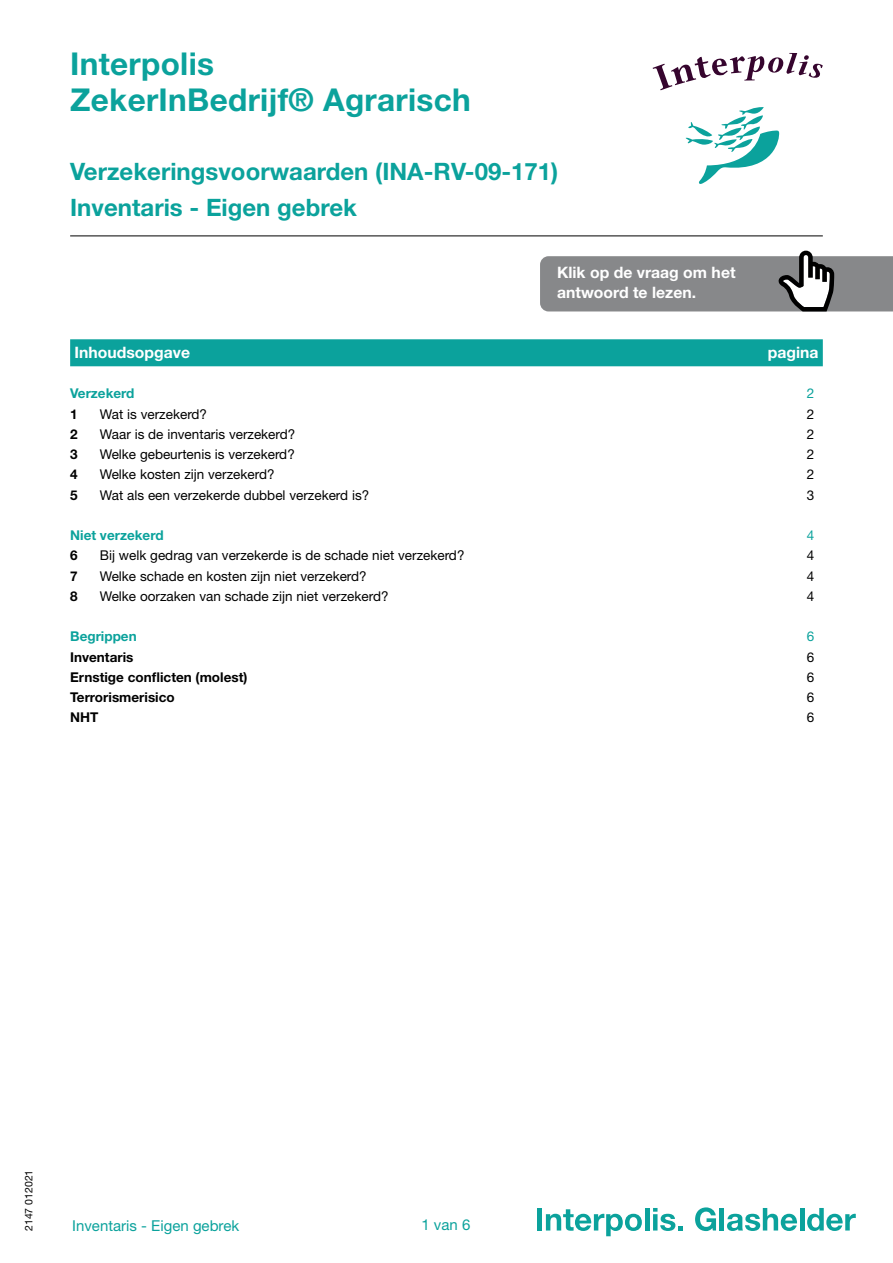
<style>
.page{position:relative;width:893px;height:1263px;background:#fff}
.page>*{position:absolute;margin:0;border:0;box-sizing:border-box;transform-origin:0 0}
.t1{font:700 31.5px/36px "Helvetica Neue LT Std";letter-spacing:.01em;color:#0ba29c}
.t2{font:700 24px/36px "Helvetica Neue LT Std";color:#0ba29c}
.t3{font:700 15.75px/20.2px "Helvetica Neue LT Std";color:#fff}
.t4{font:15px "Helvetica Neue LT Std";color:#0ba29c}
.t5{font:13.5px "Helvetica Neue LT Std";color:#000}
.t6{font:700 13.5px "Helvetica Neue LT Std";color:#000}
.t7{font:700 13.5px "Helvetica Neue LT Std";color:#0ba29c}
.t8{font:13.5px "Helvetica Neue LT Std";color:#0ba29c}
.t9{font:10.5px "Helvetica Neue LT Std";color:#000}
</style>
<div class="page">
<div style="left:537px;top:1208px;width:5px;height:22px;background:#0ba29c"></div>
<svg style="left:546px;top:1209px;width:96px;height:27px"></svg>
<hr style="left:645px;top:1208px;width:4px;height:22px;background:#0ba29c">
<svg style="left:653px;top:1208px;width:30px;height:23px"></svg>
<svg style="left:695px;top:1207px;width:21px;height:24px"></svg>
<hr style="left:720px;top:1208px;width:4px;height:22px;background:#0ba29c">
<svg style="left:727px;top:1208px;width:70px;height:23px"></svg>
<hr style="left:800px;top:1208px;width:4px;height:22px;background:#0ba29c">
<svg style="left:807px;top:1208px;width:49px;height:23px"></svg>
<hr style="left:70px;top:236px;width:753px;height:1px;background:#000">
<svg style="left:540px;top:251px;width:353px;height:60px;background:#909193"></svg>
<div style="left:70px;top:339px;width:753px;height:27px;background:#0ba29c"></div>
<svg style="left:653px;top:53px;width:170px;height:37px"></svg>
<svg style="left:685px;top:107px;width:95px;height:77px"></svg>
<h1 class="t1" style="left:70px;top:46px;width:402px">Interpolis<br>ZekerInBedrijf® Agrarisch</h1>
<h2 class="t2" style="left:70px;top:153px;width:490px">Verzekeringsvoorwaarden (INA-RV-09-171)<br>Inventaris - Eigen gebrek</h2>
<p class="t3" style="left:557px;top:262px;width:180px">Klik op de vraag om het antwoord te lezen.</p>
<p class="t3" style="left:74px;top:342px;width:117px">Inhoudsopgave</p>
<p class="t3" style="left:768px;top:342px;width:52px">pagina</p>
<p class="t7" style="left:70px;top:385px;width:66px">Verzekerd</p>
<p class="t8" style="left:807px;top:385px;width:9px">2</p>
<p class="t6" style="left:70px;top:405px;width:9px">1</p>
<p class="t5" style="left:100px;top:406px;width:109px">Wat is verzekerd?</p>
<p class="t5" style="left:807px;top:406px;width:9px">2</p>
<p class="t6" style="left:70px;top:426px;width:9px">2</p>
<p class="t5" style="left:100px;top:426px;width:197px">Waar is de inventaris verzekerd?</p>
<p class="t5" style="left:807px;top:426px;width:9px">2</p>
<p class="t6" style="left:70px;top:446px;width:9px">3</p>
<p class="t5" style="left:100px;top:446px;width:196px">Welke gebeurtenis is verzekerd?</p>
<p class="t5" style="left:807px;top:446px;width:9px">2</p>
<p class="t6" style="left:70px;top:466px;width:9px">4</p>
<p class="t5" style="left:100px;top:466px;width:176px">Welke kosten zijn verzekerd?</p>
<p class="t5" style="left:807px;top:466px;width:9px">2</p>
<p class="t6" style="left:70px;top:486px;width:9px">5</p>
<p class="t5" style="left:100px;top:487px;width:271px">Wat als een verzekerde dubbel verzekerd is?</p>
<p class="t5" style="left:807px;top:487px;width:9px">3</p>
<p class="t7" style="left:70px;top:527px;width:95px">Niet verzekerd</p>
<p class="t8" style="left:807px;top:527px;width:9px">4</p>
<p class="t6" style="left:70px;top:547px;width:9px">6</p>
<p class="t5" style="left:100px;top:547px;width:366px">Bij welk gedrag van verzekerde is de schade niet verzekerd?</p>
<p class="t5" style="left:807px;top:547px;width:9px">4</p>
<p class="t6" style="left:70px;top:567px;width:9px">7</p>
<p class="t5" style="left:100px;top:568px;width:268px">Welke schade en kosten zijn niet verzekerd?</p>
<p class="t5" style="left:807px;top:568px;width:9px">4</p>
<p class="t6" style="left:70px;top:588px;width:9px">8</p>
<p class="t5" style="left:100px;top:588px;width:290px">Welke oorzaken van schade zijn niet verzekerd?</p>
<p class="t5" style="left:807px;top:588px;width:9px">4</p>
<p class="t7" style="left:70px;top:628px;width:68px">Begrippen</p>
<p class="t8" style="left:807px;top:628px;width:9px">6</p>
<p class="t6" style="left:70px;top:648px;width:65px">Inventaris</p>
<p class="t5" style="left:807px;top:649px;width:9px">6</p>
<p class="t6" style="left:70px;top:669px;width:179px">Ernstige conflicten (molest)</p>
<p class="t5" style="left:807px;top:669px;width:9px">6</p>
<p class="t6" style="left:70px;top:689px;width:106px">Terrorismerisico</p>
<p class="t5" style="left:807px;top:689px;width:9px">6</p>
<p class="t6" style="left:70px;top:709px;width:30px">NHT</p>
<p class="t5" style="left:807px;top:709px;width:9px">6</p>
<p class="t9" style="left:22px;top:1231px;width:63px;rotate:-90deg">2147 012021</p>
<p class="t4" style="left:72px;top:1216px;width:169px">Inventaris - Eigen gebrek</p>
<p class="t4" style="left:421px;top:1216px;width:51px">1 van 6</p>
</div>
